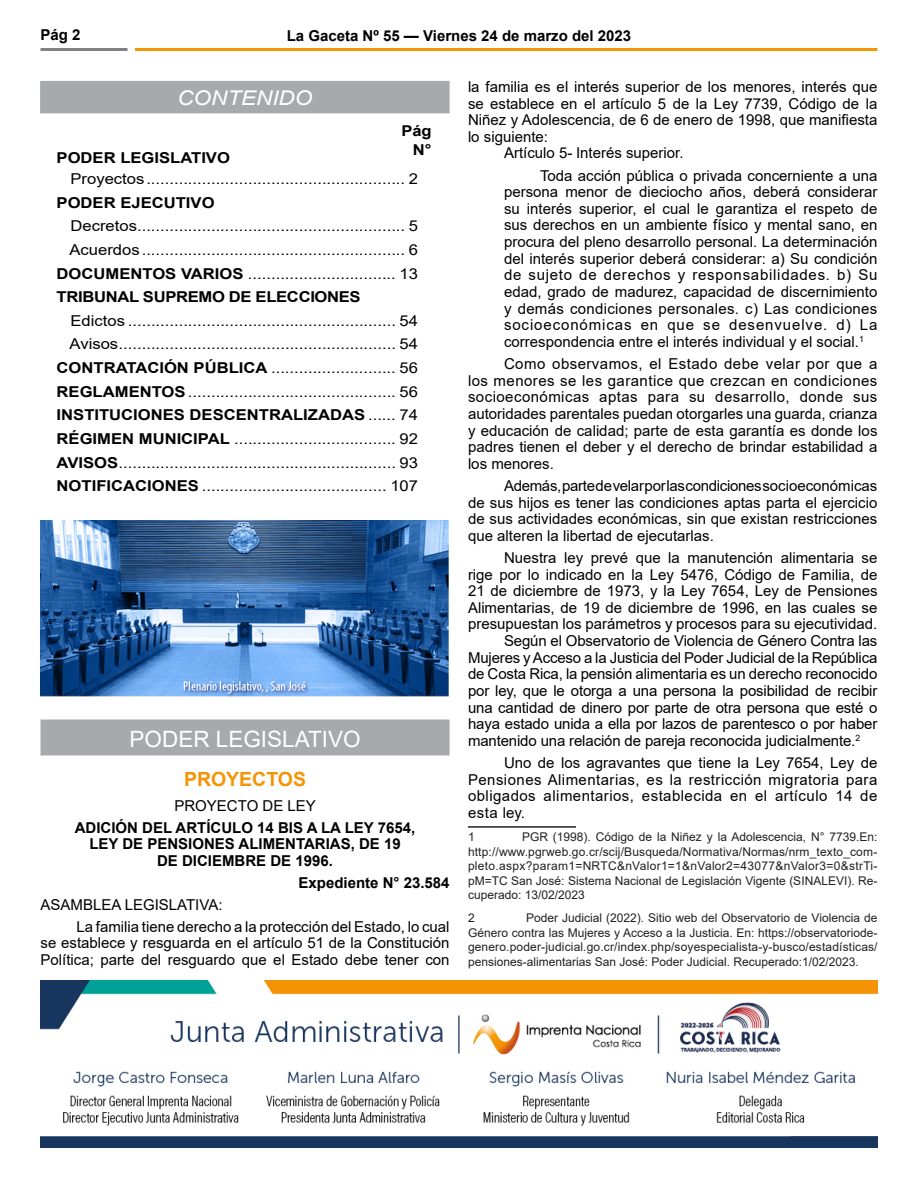
<style>
.page{position:relative;width:918px;height:1188px;background:#fff}
.page>*{position:absolute;margin:0;border:0;box-sizing:border-box;transform-origin:0 0}
._01_Titulo_Tramado_2{font:22.5px "Arial";color:#fff}
._01_Titulo_Tramado_2-2{font:italic 20.25px "Arial";color:#fff;scale:1.11 1}
._02_Subtitulos_Decre{font:700 19.5px "Arial";color:#f49507}
.t1{font:15px/16.6px "Arial";color:#000;text-align:justify}
.t2{font:15px "Arial";color:#000;scale:1.11 1}
.t3{font:700 15px "Arial";color:#000}
.t4{font:700 15px "Arial";color:#000;scale:1.11 1}
.t5{font:700 15px "Arial";letter-spacing:-.02em;color:#000;scale:1.11 1}
.t6{font:700 14.85px "Arial";color:#000;scale:1.11 1}
.t7{font:12px/14.4px "Arial";color:#231f20;text-align:justify}
.s1{font-weight:700}
.s2{font-weight:400}
</style>
<div class="page">
<hr style="left:135px;top:48px;width:743px;height:3px;background:#f49507">
<hr style="left:40px;top:48px;width:88px;height:3px;background:#808285">
<div style="left:40px;top:720px;width:410px;height:36px;background:#a8a9ad"></div>
<img style="left:40px;top:520px;width:409px;height:177px">
<img style="left:40px;top:980px;width:837px;height:168px">
<hr style="left:468px;top:826px;width:108px;height:2px;background:#231f20">
<div style="left:40px;top:81px;width:410px;height:32px;background:#a8a9ad"></div>
<p class="t3" style="left:40px;top:25px;width:42px">Pág 2</p>
<p class="t3" style="left:287px;top:25px;width:346px">La Gaceta Nº 55 — Viernes 24 de marzo del 2023</p>
<p class="_01_Titulo_Tramado_2-2" style="left:177px;top:85px;width:123px">CONTENIDO</p>
<p class="t6" style="left:401px;top:120px;width:29px">Pág</p>
<p class="t4" style="left:413px;top:139px;width:18px">N°</p>
<p class="t4" style="left:57px;top:147px;width:158px">PODER LEGISLATIVO</p>
<p class="t2" style="left:70px;top:168px;width:315px">Proyectos........................................................ 2</p>
<p class="t4" style="left:57px;top:192px;width:144px">PODER EJECUTIVO</p>
<p class="t2" style="left:70px;top:216px;width:315px">Decretos.......................................................... 5</p>
<p class="t2" style="left:70px;top:239px;width:316px">Acuerdos......................................................... 6</p>
<p class="t2" style="left:57px;top:263px;width:327px"><span class="s1">DOCUMENTOS VARIOS</span> ................................ 13</p>
<p class="t5" style="left:57px;top:286px;width:275px">TRIBUNAL SUPREMO DE ELECCIONES</p>
<p class="t2" style="left:70px;top:310px;width:315px">Edictos .......................................................... 54</p>
<p class="t2" style="left:70px;top:334px;width:316px">Avisos............................................................ 54</p>
<p class="t2" style="left:57px;top:358px;width:327px"><span class="s1">CONTRATACIÓN PÚBLICA</span> ........................... 56</p>
<p class="t2" style="left:57px;top:381px;width:327px"><span class="s1">REGLAMENTOS</span>............................................. 56</p>
<p class="t4" style="left:57px;top:405px;width:327px">INSTITUCIONES DESCENTRALIZADAS <span class="s2">...... 74</span></p>
<p class="t2" style="left:57px;top:428px;width:327px"><span class="s1">RÉGIMEN MUNICIPAL</span> ................................... 92</p>
<p class="t2" style="left:57px;top:452px;width:327px"><span class="s1">AVISOS</span>............................................................ 93</p>
<p class="t2" style="left:57px;top:476px;width:327px"><span class="s1">NOTIFICACIONES</span> ........................................ 107</p>
<p class="_01_Titulo_Tramado_2" style="left:130px;top:723px;width:232px">PODER LEGISLATIVO</p>
<p class="_02_Subtitulos_Decre" style="left:184px;top:765px;width:124px">PROYECTOS</p>
<p class="t1" style="left:174px;top:797px;width:143px">PROYECTO DE LEY</p>
<p class="t3" style="left:75px;top:817px;width:342px">ADICIÓN DEL ARTÍCULO 14 BIS A LA LEY 7654,</p>
<p class="t3" style="left:89px;top:834px;width:313px">LEY DE PENSIONES ALIMENTARIAS, DE 19</p>
<p class="t3" style="left:157px;top:850px;width:177px">DE DICIEMBRE DE 1996.</p>
<p class="t3" style="left:299px;top:872px;width:153px">Expediente N° 23.584</p>
<p class="t1" style="left:40px;top:896px;width:184px">ASAMBLEA LEGISLATIVA:</p>
<p class="t1" style="left:40px;top:918px;width:411px;text-indent:36px">La familia tiene derecho a la protección del Estado, lo cual se establece y resguarda en el artículo 51 de la Constitución Política; parte del resguardo que el Estado debe tener con</p>
<p class="t1" style="left:468px;top:78px;width:411px">la familia es el interés superior de los menores, interés que se establece en el artículo 5 de la Ley 7739, Código de la Niñez y Adolescencia, de 6 de enero de 1998, que manifiesta lo siguiente:</p>
<p class="t1" style="left:504px;top:145px;width:181px">Artículo 5- Interés superior.</p>
<p class="t1" style="left:504px;top:167px;width:375px;text-indent:36px">Toda acción pública o privada concerniente a una persona menor de dieciocho años, deberá considerar su interés superior, el cual le garantiza el respeto de sus derechos en un ambiente físico y mental sano, en procura del pleno desarrollo personal. La determinación del interés superior deberá considerar: a) Su condición de sujeto de derechos y responsabilidades. b) Su edad, grado de madurez, capacidad de discernimiento y demás condiciones personales. c) Las condiciones socioeconómicas en que se desenvuelve. d) La correspondencia entre el interés individual y el social.<sup>1</sup></p>
<p class="t1" style="left:468px;top:355px;width:411px;text-indent:36px">Como observamos, el Estado debe velar por que a los menores se les garantice que crezcan en condiciones socioeconómicas aptas para su desarrollo, donde sus autoridades parentales puedan otorgarles una guarda, crianza y educación de calidad; parte de esta garantía es donde los padres tienen el deber y el derecho de brindar estabilidad a los menores.</p>
<p class="t1" style="left:468px;top:477px;width:411px;text-indent:36px">Además, parte de velar por las condiciones socioeconómicas de sus hijos es tener las condiciones aptas parta el ejercicio de sus actividades económicas, sin que existan restricciones que alteren la libertad de ejecutarlas.</p>
<p class="t1" style="left:468px;top:549px;width:411px;text-indent:36px">Nuestra ley prevé que la manutención alimentaria se rige por lo indicado en la Ley 5476, Código de Familia, de 21 de diciembre de 1973, y la Ley 7654, Ley de Pensiones Alimentarias, de 19 de diciembre de 1996, en las cuales se presupuestan los parámetros y procesos para su ejecutividad.</p>
<p class="t1" style="left:468px;top:632px;width:411px;text-indent:36px">Según el Observatorio de Violencia de Género Contra las Mujeres y Acceso a la Justicia del Poder Judicial de la República de Costa Rica, la pensión alimentaria es un derecho reconocido por ley, que le otorga a una persona la posibilidad de recibir una cantidad de dinero por parte de otra persona que esté o haya estado unida a ella por lazos de parentesco o por haber mantenido una relación de pareja reconocida judicialmente.<sup>2</sup></p>
<p class="t1" style="left:468px;top:754px;width:411px;text-indent:36px">Uno de los agravantes que tiene la Ley 7654, Ley de Pensiones Alimentarias, es la restricción migratoria para obligados alimentarios, establecida en el artículo 14 de esta ley.</p>
<p class="t7" style="left:468px;top:830px;width:8px">1</p>
<p class="t7" style="left:468px;top:830px;width:411px;text-indent:54px">PGR (1998). Código de la Niñez y la Adolescencia, N° 7739.En: http://www.pgrweb.go.cr/scij/Busqueda/Normativa/Normas/nrm_texto_com&shy;pleto.aspx?param1=NRTC&amp;nValor1=1&amp;nValor2=43077&amp;nValor3=0&amp;strTi&shy;pM=TC San José: Sistema Nacional de Legislación Vigente (SINALEVI). Re&shy;cuperado: 13/02/2023</p>
<p class="t7" style="left:468px;top:911px;width:8px">2</p>
<p class="t7" style="left:468px;top:911px;width:411px;text-indent:58px">Poder Judicial (2022). Sitio web del Observatorio de Violencia de Género contra las Mujeres y Acceso a la Justicia. En: https://observatoriode&shy;genero.poder-judicial.go.cr/index.php/soyespecialista-y-busco/estadísticas/ pensiones-alimentarias San José: Poder Judicial. Recuperado:1/02/2023.</p>
</div>
